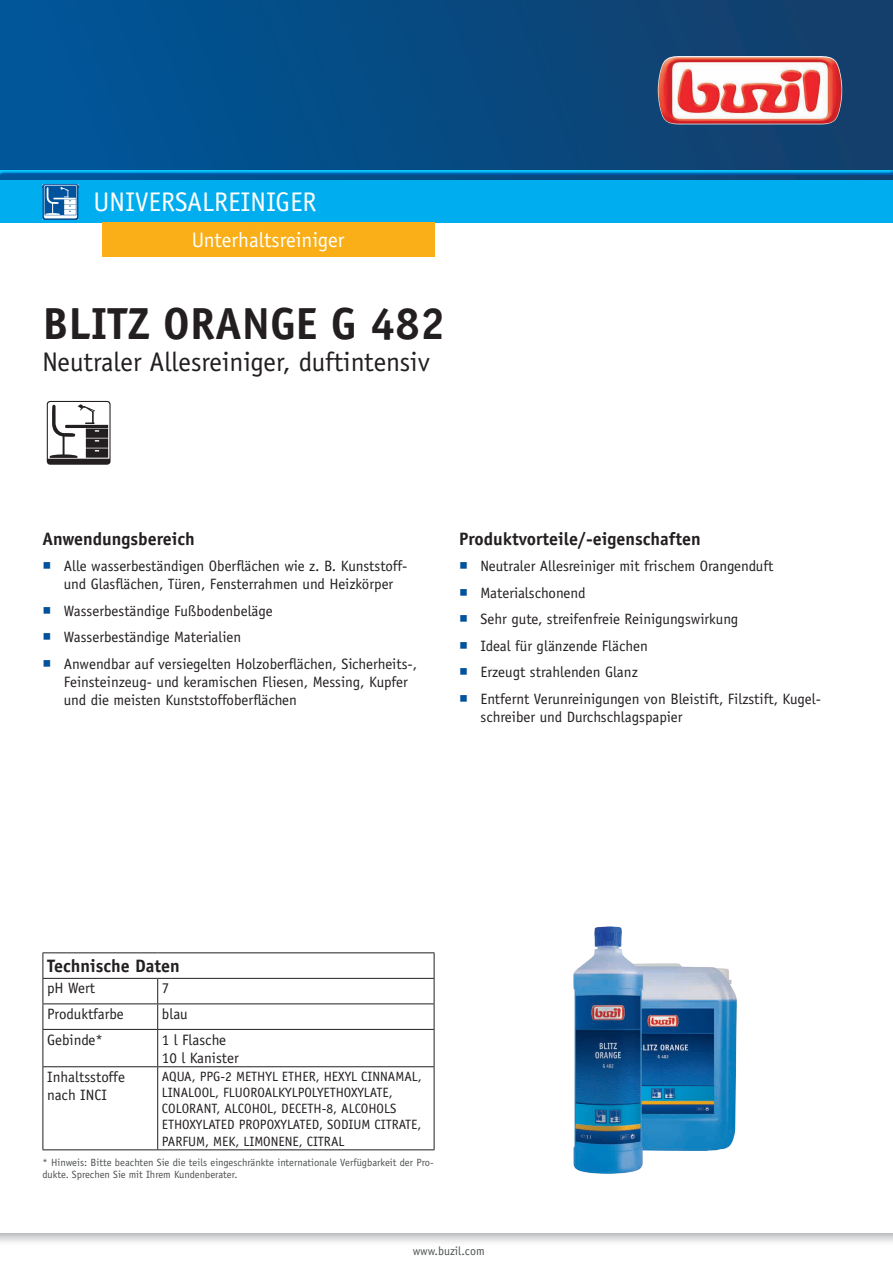
<style>
.page{position:relative;width:893px;height:1263px;background:#fff}
.page>*{position:absolute;margin:0;border:0;box-sizing:border-box;transform-origin:0 0}
.t1{font:700 45px "Officina Sans Std";color:#231f20}
.t2{font:27px "Officina Sans Std";color:#231f20}
.t3{font:27px "Officina Sans Std";color:#fff}
.t4{font:21px "Officina Sans Std";color:#fff}
.t5{font:700 18px "Officina Sans Std";color:#231f20}
.t6{font:15px/18px "Officina Sans Std";color:#231f20}
.t7{font:13.5px/16.2px "Officina Sans Std";color:#231f20}
.t8{font:12px "Officina Sans Std";color:#4e5151}
.t9{font:10.5px/11.7px "Officina Sans Std";color:#4e5151}
.s1{font-family:"Arial Unicode MS";color:#01519b}
</style>
<div class="page">
<div style="left:0;top:0;width:893px;height:180px;background:linear-gradient(to right,#00569a,#143e69)"></div>
<img style="left:658px;top:56px;width:184px;height:68px">
<svg style="left:0;top:1233px;width:893px;height:10px"></svg>
<div style="left:0;top:169px;width:893px;height:6px;background:#015599;opacity:.75"></div>
<div style="left:0;top:180px;width:893px;height:43px;background:#00aeef"></div>
<img style="left:43px;top:184px;width:35px;height:36px">
<svg style="left:44px;top:185px;width:35px;height:33px"></svg>
<div style="left:102px;top:223px;width:333px;height:34px;background:#faaf18"></div>
<svg style="left:47px;top:401px;width:64px;height:64px"></svg>
<hr style="left:43px;top:1003px;width:115px;height:1px;background:#231f20">
<hr style="left:158px;top:1003px;width:276px;height:1px;background:#231f20">
<svg style="left:157px;top:979px;width:1px;height:50px"></svg>
<hr style="left:43px;top:1029px;width:115px;height:1px;background:#231f20">
<hr style="left:43px;top:1030px;width:1px;height:36px;background:#231f20">
<hr style="left:158px;top:1029px;width:276px;height:1px;background:#231f20">
<hr style="left:157px;top:1030px;width:1px;height:36px;background:#231f20">
<hr style="left:434px;top:1030px;width:1px;height:36px;background:#231f20">
<hr style="left:43px;top:1066px;width:115px;height:1px;background:#231f20">
<hr style="left:43px;top:1067px;width:1px;height:82px;background:#231f20">
<hr style="left:43px;top:1149px;width:115px;height:1px;background:#231f20">
<hr style="left:158px;top:1066px;width:276px;height:1px;background:#231f20">
<hr style="left:157px;top:1067px;width:1px;height:82px;background:#231f20">
<hr style="left:434px;top:1067px;width:1px;height:82px;background:#231f20">
<hr style="left:158px;top:1149px;width:276px;height:1px;background:#231f20">
<hr style="left:43px;top:952px;width:115px;height:1px;background:#231f20">
<svg style="left:43px;top:953px;width:1px;height:76px"></svg>
<hr style="left:158px;top:952px;width:276px;height:1px;background:#231f20">
<svg style="left:434px;top:953px;width:1px;height:76px"></svg>
<hr style="left:43px;top:978px;width:115px;height:1px;background:#231f20">
<hr style="left:158px;top:978px;width:276px;height:1px;background:#231f20">
<img style="left:573px;top:926px;width:164px;height:248px">
<h2 class="t3" style="left:94px;top:186px;width:225px">Universalreiniger</h2>
<h3 class="t4" style="left:192px;top:227px;width:154px">Unterhaltsreiniger</h3>
<h1 class="t1" style="left:43px;top:295px;width:404px">BLITZ ORANGE G 482</h1>
<h2 class="t2" style="left:43px;top:346px;width:389px">Neutraler Allesreiniger, duftintensiv</h2>
<p class="t5" style="left:43px;top:527px;width:154px">Anwendungsbereich</p>
<p class="t6" style="left:43px;top:557px;width:367px;text-align:center"><span class="s1">■</span> Alle wasserbeständigen Oberflächen wie z. B. Kunststoff&shy;und Glasflächen, Türen, Fensterrahmen und Heizkörper</p>
<p class="t6" style="left:43px;top:601px;width:232px"><span class="s1">■</span> Wasserbeständige Fußbodenbeläge</p>
<p class="t6" style="left:43px;top:628px;width:200px"><span class="s1">■</span> Wasserbeständige Materialien</p>
<p class="t6" style="left:64px;top:654px;width:355px;text-indent:-21px"><span class="s1">■</span> Anwendbar auf versiegelten Holzoberflächen, Sicherheits-,<br>Feinsteinzeug- und keramischen Fliesen, Messing, Kupfer und die meisten Kunststoffoberflächen</p>
<p class="t5" style="left:459px;top:527px;width:243px">Produktvorteile/-eigenschaften</p>
<p class="t6" style="left:459px;top:557px;width:316px"><span class="s1">■</span> Neutraler Allesreiniger mit frischem Orangenduft</p>
<p class="t6" style="left:459px;top:583px;width:128px"><span class="s1">■</span> Materialschonend</p>
<p class="t6" style="left:459px;top:610px;width:281px"><span class="s1">■</span> Sehr gute, streifenfreie Reinigungswirkung</p>
<p class="t6" style="left:459px;top:636px;width:190px"><span class="s1">■</span> Ideal für glänzende Flächen</p>
<p class="t6" style="left:459px;top:663px;width:180px"><span class="s1">■</span> Erzeugt strahlenden Glanz</p>
<p class="t6" style="left:480px;top:690px;width:342px;text-indent:-21px"><span class="s1">■</span> Entfernt Verunreinigungen von Bleistift, Filzstift, Kugel&shy;schreiber und Durchschlagspapier</p>
<p class="t5" style="left:47px;top:955px;width:134px">Technische Daten</p>
<p class="t6" style="left:47px;top:979px;width:50px">pH Wert</p>
<p class="t6" style="left:162px;top:979px;width:9px">7</p>
<p class="t6" style="left:47px;top:1005px;width:78px">Produktfarbe</p>
<p class="t6" style="left:162px;top:1005px;width:27px">blau</p>
<p class="t6" style="left:47px;top:1030px;width:57px">Gebinde*</p>
<p class="t6" style="left:162px;top:1030px;width:79px">1 l Flasche<br>10 l Kanister</p>
<p class="t6" style="left:47px;top:1068px;width:79px">Inhaltsstoffe nach INCI</p>
<p class="t7" style="left:162px;top:1068px;width:214px">AQUA, PPG-2 METHYL ETHER, HEXYL CINNA</p>
<p class="t7" style="left:395px;top:1068px;width:28px">MAL,</p>
<p class="t7" style="left:162px;top:1084px;width:261px;text-indent:32px">OOL, FLUOROALKYLPOLYETHOXYLATE, COLORANT, ALCOHOL, DECETH-8, ALCOHOLS ETHOXYLATED PROPOXYLATED, SODIUM CITRATE, PARFUM, MEK, LIMONENE</p>
<p class="t7" style="left:162px;top:1084px;width:8px">LINAL</p>
<p class="t7" style="left:299px;top:1133px;width:33px">, CITRAL</p>
<p class="t9" style="left:43px;top:1157px;width:393px">* Hinweis: Bitte beachten Sie die teils eingeschränkte internationale Verfügbarkeit der Pro&shy;dukte. Sprechen Sie mit Ihrem Kundenberater.</p>
<p class="t8" style="left:413px;top:1243px;width:74px">www.buzil.com</p>
</div>
